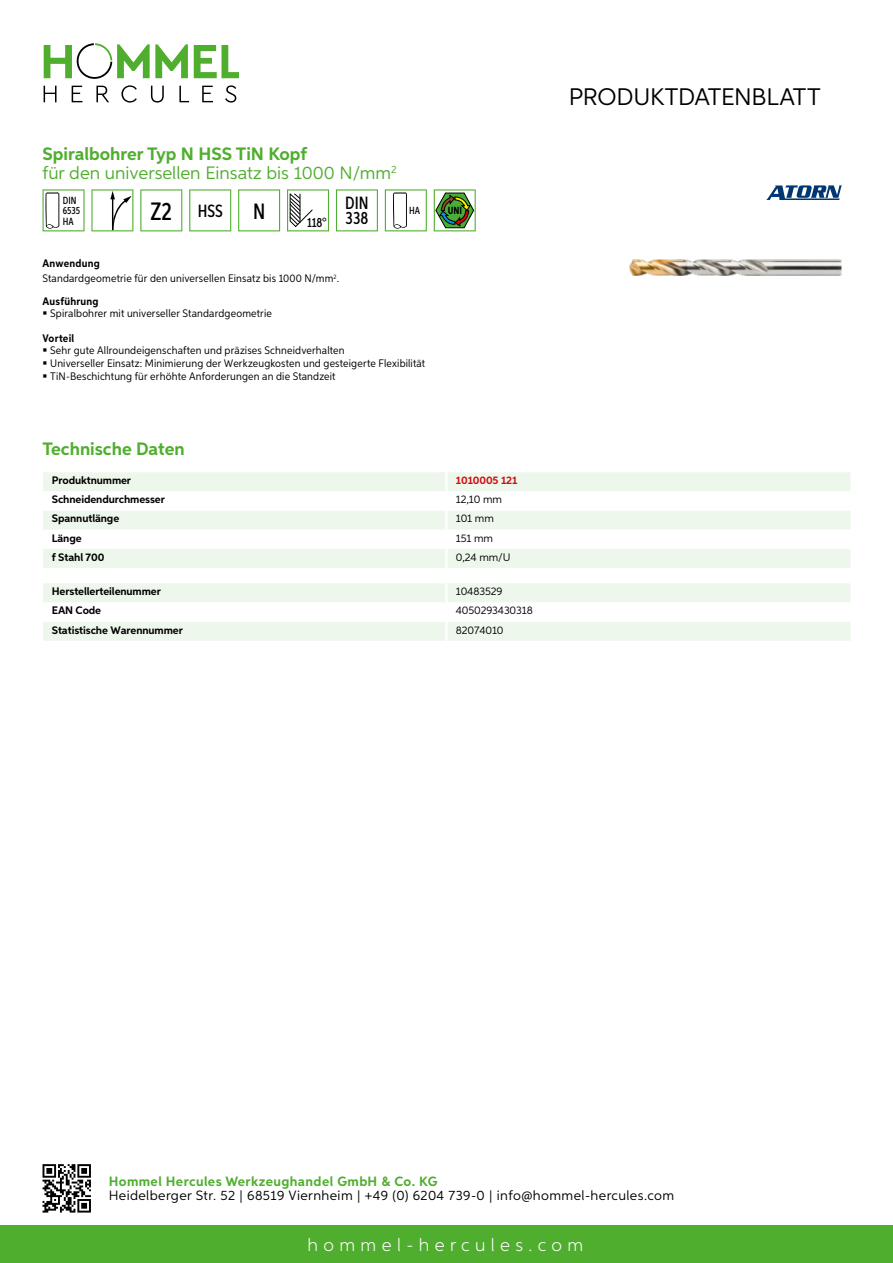
<style>
.page{position:relative;width:893px;height:1263px;background:#fff}
.page>*{position:absolute;margin:0;border:0;box-sizing:border-box;transform-origin:0 0}
.t1{font:24px "Aspira";letter-spacing:-.01em;color:#000}
.t2{font:500 22.2px "Aspira XX Nar";color:#000}
.t3{font:18px/19.8px "Aspira";color:#50ae2f}
.t4{font:300 18px "Aspira";letter-spacing:.3em;color:#fff}
.t5{font:700 18px "Aspira";color:#50ae2f}
.t6{font:500 17.85px/14.9px "Aspira XX Nar";color:#000}
.t7{font:13.5px "Aspira";letter-spacing:.03em;color:#000}
.t8{font:700 13.5px "Aspira";letter-spacing:.03em;color:#50ae2f}
.t9{font:500 13.35px "Aspira XX Nar";color:#000}
.t10{font:10.95px/12.8px "Aspira Nar";letter-spacing:.015em;color:#000}
.t11{font:700 10.95px "Aspira";letter-spacing:-.01em;color:#000}
.t12{font:10.95px "Aspira";letter-spacing:-.01em;color:#000}
.t13{font:700 10.95px "Aspira Nar";letter-spacing:.02em;color:#000}
.t14{font:700 10.95px "Aspira";letter-spacing:-.01em;color:#cd1013}
.t15{font:500 10.35px/10.4px "Aspira XX Nar";color:#000}
.t16{font:700 10.35px "Aspira XX Nar";color:#000}
.s1{font-weight:700}
.s2{font-size:25.2px}
</style>
<div class="page">
<div style="left:0;top:1226px;width:893px;height:37px;background:#50ae2f"></div>
<svg style="left:43px;top:1164px;width:48px;height:48px"></svg>
<svg style="left:194px;top:45px;width:45px;height:33px"></svg>
<svg style="left:44px;top:43px;width:144px;height:36px"></svg>
<svg style="left:44px;top:86px;width:13px;height:16px"></svg>
<svg style="left:72px;top:86px;width:10px;height:16px"></svg>
<svg style="left:96px;top:86px;width:13px;height:16px"></svg>
<svg style="left:121px;top:85px;width:16px;height:18px"></svg>
<svg style="left:151px;top:86px;width:13px;height:17px"></svg>
<svg style="left:179px;top:86px;width:10px;height:16px"></svg>
<svg style="left:202px;top:86px;width:11px;height:16px"></svg>
<svg style="left:225px;top:85px;width:11px;height:18px"></svg>
<div style="left:43px;top:472px;width:807px;height:96px;background:#eef7eb"></div>
<svg style="left:43px;top:491px;width:807px;height:58px"></svg>
<hr style="left:445px;top:472px;width:3px;height:19px;background:#fff">
<hr style="left:445px;top:491px;width:3px;height:20px;background:#fff">
<hr style="left:445px;top:511px;width:3px;height:19px;background:#fff">
<hr style="left:445px;top:530px;width:3px;height:19px;background:#fff">
<hr style="left:445px;top:549px;width:3px;height:19px;background:#fff">
<svg style="left:43px;top:583px;width:807px;height:58px"></svg>
<hr style="left:445px;top:622px;width:3px;height:19px;background:#fff">
<svg style="left:43px;top:189px;width:42px;height:42px"></svg>
<svg style="left:91px;top:189px;width:42px;height:42px"></svg>
<svg style="left:140px;top:189px;width:42px;height:42px"></svg>
<svg style="left:189px;top:189px;width:42px;height:42px"></svg>
<svg style="left:238px;top:189px;width:42px;height:42px"></svg>
<svg style="left:287px;top:189px;width:42px;height:42px"></svg>
<svg style="left:336px;top:189px;width:42px;height:42px"></svg>
<svg style="left:385px;top:189px;width:42px;height:42px"></svg>
<svg style="left:434px;top:189px;width:42px;height:42px"></svg>
<img style="left:629px;top:259px;width:213px;height:16px">
<svg style="left:766px;top:185px;width:76px;height:15px"></svg>
<h3 class="t3" style="left:43px;top:143px;width:356px"><span class="s1">Spiralbohrer Typ N HSS TiN Kopf<br></span>für den universellen Einsatz bis 1000 N/mm<sup>2</sup></h3>
<p class="t15" style="left:63px;top:195px;width:19px">DIN<br>6535<br>HA</p>
<h3 class="t6" style="left:151px;top:203px;width:74px"><span class="s2">Z2</span> HSS</h3>
<h2 class="t2" style="left:253px;top:197px;width:14px">N</h2>
<p class="t9" style="left:307px;top:215px;width:21px">118°</p>
<h3 class="t6" style="left:345px;top:196px;width:25px">DIN<br>338</h3>
<p class="t15" style="left:409px;top:205px;width:12px">HA</p>
<p class="t16" style="left:448px;top:205px;width:16px">UNI</p>
<p class="t10" style="left:43px;top:256px;width:298px;line-height:15.1px"><span class="s1">Anwendung<br></span>Standardgeometrie für den universellen Einsatz bis 1000 N/mm<sup>2</sup>.</p>
<p class="t13" style="left:43px;top:294px;width:58px">Ausführung</p>
<p class="t10" style="left:50px;top:307px;width:223px">Spiralbohrer mit universeller Standardgeometrie</p>
<p class="t13" style="left:43px;top:331px;width:33px">Vorteil</p>
<p class="t10" style="left:50px;top:344px;width:377px">Sehr gute Allroundeigenschaften und präzises Schneidverhalten<br>Universeller Einsatz: Minimierung der Werkzeugkosten und gesteigerte Flexibilität<br>TiN-Beschichtung für erhöhte Anforderungen an die Standzeit</p>
<h3 class="t5" style="left:43px;top:438px;width:144px">Technische Daten</h3>
<p class="t11" style="left:52px;top:474px;width:81px">Produktnummer</p>
<p class="t14" style="left:456px;top:474px;width:63px">1010005 121</p>
<p class="t11" style="left:52px;top:493px;width:115px">Schneidendurchmesser</p>
<p class="t12" style="left:456px;top:493px;width:48px">12,10 mm</p>
<p class="t11" style="left:52px;top:512px;width:69px">Spannutlänge</p>
<p class="t12" style="left:456px;top:512px;width:40px">101 mm</p>
<p class="t11" style="left:52px;top:531px;width:31px">Länge</p>
<p class="t12" style="left:456px;top:531px;width:39px">151 mm</p>
<p class="t11" style="left:52px;top:550px;width:54px">f Stahl 700</p>
<p class="t12" style="left:456px;top:550px;width:54px">0,24 mm/U</p>
<p class="t11" style="left:52px;top:585px;width:111px">Herstellerteilenummer</p>
<p class="t12" style="left:456px;top:585px;width:48px">10483529</p>
<p class="t11" style="left:52px;top:604px;width:51px">EAN Code</p>
<p class="t12" style="left:456px;top:604px;width:78px">4050293430318</p>
<p class="t11" style="left:52px;top:623px;width:132px">Statistische Warennummer</p>
<p class="t12" style="left:456px;top:623px;width:49px">82074010</p>
<h1 class="t1" style="left:569px;top:82px;width:253px">Produktdatenblatt</h1>
<p class="t8" style="left:109px;top:1172px;width:330px">Hommel Hercules Werkzeughandel GmbH &amp; Co. KG</p>
<p class="t7" style="left:109px;top:1187px;width:567px">Heidelberger Str. 52 | 68519 Viernheim | +49 (0) 6204 739-0 | info@hommel-hercules.com</p>
<h3 class="t4" style="left:307px;top:1234px;width:277px">hommel-hercules.com</h3>
</div>
